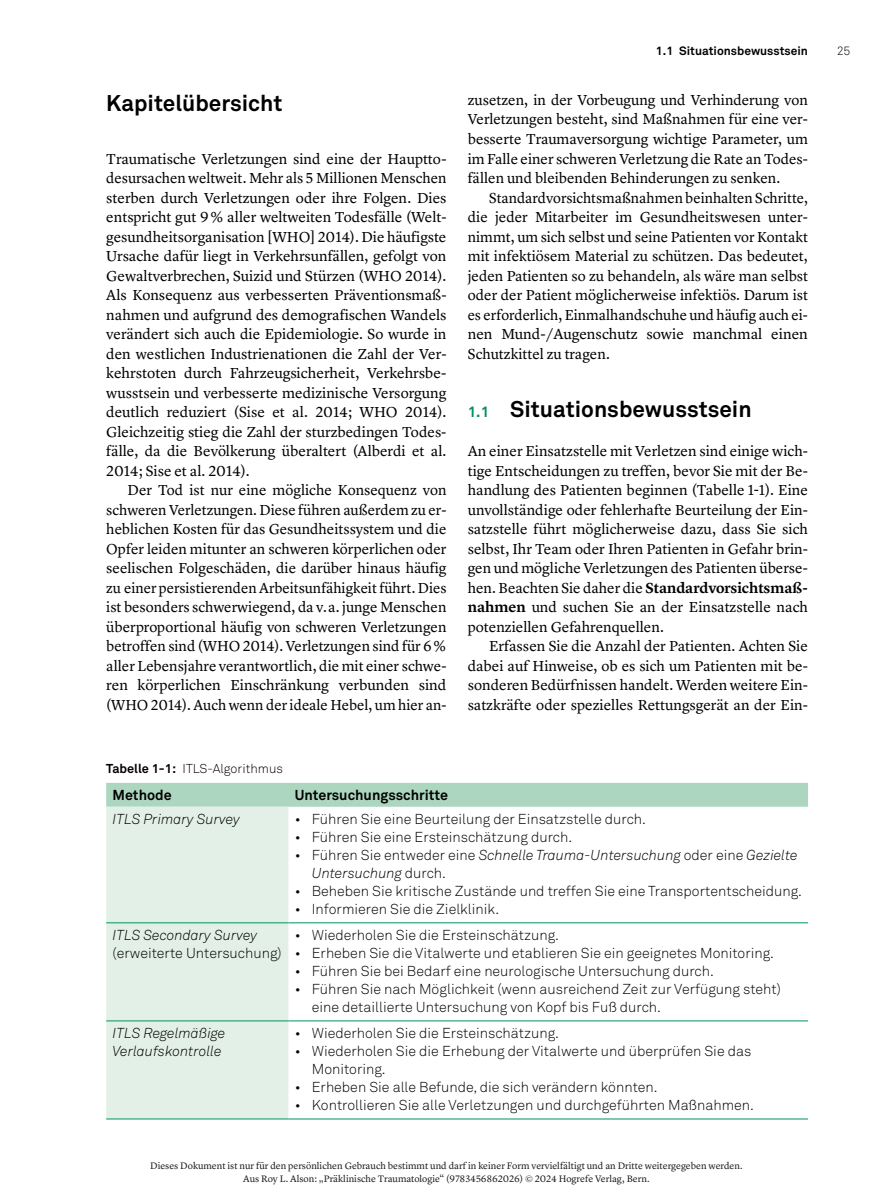
<style>
.page{position:relative;width:893px;height:1191px;background:#fff}
.page>*{position:absolute;margin:0;border:0;box-sizing:border-box;transform-origin:0 0}
.t1{font:700 22.5px "Akkurat Pro";color:#000}
.t2{font:15px/19.5px "Lyon Text";color:#000;text-align:justify}
.t3{font:300 14.25px/18px "Akkurat Pro";color:#000}
.t4{font:italic 300 14.25px/18px "Akkurat Pro";color:#000}
.t5{font:700 14.25px "Akkurat Pro";color:#000}
.t6{font:300 12.75px "Akkurat Pro";color:#000}
.t7{font:700 12px "Akkurat Pro";color:#000}
.t8{font:300 12px "Akkurat Pro";color:#000}
.t9{font:9.75px/13.5px "Lyon Text";color:#1d1d1b;text-align:center}
.s1{font-size:15px;color:#009261}
.s2{font-weight:600}
.s3{font-weight:700}
.s4{font-style:normal}
</style>
<div class="page">
<div style="left:106px;top:783px;width:702px;height:23px;background:#acd6bf"></div>
<div style="left:106px;top:806px;width:182px;height:312px;background:#e3f0e8"></div>
<hr style="left:106px;top:922px;width:182px;height:1px;background:#009261">
<hr style="left:288px;top:922px;width:520px;height:1px;background:#009261">
<hr style="left:106px;top:1020px;width:182px;height:1px;background:#009261">
<hr style="left:288px;top:1020px;width:520px;height:1px;background:#009261">
<hr style="left:106px;top:1118px;width:182px;height:1px;background:#009261">
<hr style="left:288px;top:1118px;width:520px;height:1px;background:#009261">
<h1 class="t1" style="left:106px;top:89px;width:178px">Kapitelübersicht</h1>
<p class="t2" style="left:106px;top:147px;width:342px">Traumatische Verletzungen sind eine der Hauptto&shy;desursachen weltweit. Mehr als 5 Millionen Menschen sterben durch Verletzungen oder ihre Folgen. Dies entspricht gut 9 % aller weltweiten Todesfälle (Welt&shy;gesundheitsorganisation [WHO] 2014). Die häufigste Ursache dafür liegt in Verkehrsunfällen, gefolgt von Gewaltverbrechen, Suizid und Stürzen (WHO 2014).<br>Als Konsequenz aus verbesserten Präventionsmaß&shy;nahmen und aufgrund des demografischen Wandels verändert sich auch die Epidemiologie. So wurde in den westlichen Industrienationen die Zahl der Ver&shy;kehrstoten durch Fahrzeugsicherheit, Verkehrsbe&shy;wusstsein und verbesserte medizinische Versorgung deutlich reduziert (Sise et al. 2014; WHO 2014).<br>Gleichzeitig stieg die Zahl der sturzbedingen Todes&shy;fälle, da die Bevölkerung überaltert (Alberdi et al.<br>2014; Sise et al. 2014).</p>
<p class="t2" style="left:106px;top:479px;width:342px;text-indent:21px">Der Tod ist nur eine mögliche Konsequenz von schweren Verletzungen. Diese führen außerdem zu er&shy;heblichen Kosten für das Gesundheitssystem und die Opfer leiden mitunter an schweren körperlichen oder seelischen Folgeschäden, die darüber hinaus häufig zu einer persistierenden Arbeitsunfähigkeit führt. Dies ist besonders schwerwiegend, da v. a. junge Menschen überproportional häufig von schweren Verletzungen betroffen sind (WHO 2014). Verletzungen sind für 6 % aller Lebensjahre verantwortlich, die mit einer schwe&shy;ren körperlichen Einschränkung verbunden sind (WHO 2014). Auch wenn der ideale Hebel, um hier an-</p>
<p class="t7" style="left:656px;top:44px;width:153px">1.1 Situationsbewusstsein</p>
<p class="t8" style="left:837px;top:44px;width:15px">25</p>
<p class="t2" style="left:468px;top:89px;width:342px">zusetzen, in der Vorbeugung und Verhinderung von Verletzungen besteht, sind Maßnahmen für eine ver&shy;besserte Traumaversorgung wichtige Parameter, um im Falle einer schweren Verletzung die Rate an Todes&shy;fällen und bleibenden Behinderungen zu senken.</p>
<p class="t2" style="left:468px;top:186px;width:342px;text-indent:21px">Standardvorsichtsmaßnahmen beinhalten Schritte, die jeder Mitarbeiter im Gesundheitswesen unter&shy;nimmt, um sich selbst und seine Patienten vor Kontakt mit infektiösem Material zu schützen. Das bedeutet, jeden Patienten so zu behandeln, als wäre man selbst oder der Patient möglicherweise infektiös. Darum ist es erforderlich, Einmalhandschuhe und häufig auch ei&shy;nen Mund-/Augenschutz sowie manchmal einen Schutzkittel zu tragen.</p>
<h1 class="t1" style="left:468px;top:395px;width:285px"><span class="s1">1.1</span> Situationsbewusstsein</h1>
<p class="t2" style="left:468px;top:440px;width:342px">An einer Einsatzstelle mit Verletzen sind einige wich&shy;tige Entscheidungen zu treffen, bevor Sie mit der Be&shy;handlung des Patienten beginnen (Tabelle 1-1). Eine unvollständige oder fehlerhafte Beurteilung der Ein&shy;satzstelle führt möglicherweise dazu, dass Sie sich selbst, Ihr Team oder Ihren Patienten in Gefahr brin&shy;gen und mögliche Verletzungen des Patienten überse&shy;hen. Beachten Sie daher die <span class="s2">Standardvorsichtsmaß&shy;nahmen</span> und suchen Sie an der Einsatzstelle nach potenziellen Gefahrenquellen.</p>
<p class="t2" style="left:468px;top:635px;width:342px;text-indent:21px">Erfassen Sie die Anzahl der Patienten. Achten Sie dabei auf Hinweise, ob es sich um Patienten mit be&shy;sonderen Bedürfnissen handelt. Werden weitere Ein&shy;satzkräfte oder spezielles Rettungsgerät an der Ein-</p>
<p class="t6" style="left:106px;top:761px;width:178px"><span class="s3">Tabelle 1-1:</span> ITLS-Algorithmus</p>
<p class="t5" style="left:113px;top:786px;width:61px">Methode</p>
<p class="t5" style="left:295px;top:786px;width:155px">Untersuchungsschritte</p>
<p class="t4" style="left:113px;top:810px;width:129px">ITLS Primary Survey</p>
<p class="t3" style="left:295px;top:810px;width:353px">• Führen Sie eine Beurteilung der Einsatzstelle durch.</p>
<p class="t3" style="left:295px;top:828px;width:279px">• Führen Sie eine Ersteinschätzung durch.</p>
<p class="t4" style="left:312px;top:846px;width:487px;text-indent:-17px"><span class="s4">• Führen Sie entweder eine</span> Schnelle Trauma-Untersuchung <span class="s4">oder eine</span> Gezielte<br>Untersuchung <span class="s4">durch.</span></p>
<p class="t3" style="left:295px;top:882px;width:509px">• Beheben Sie kritische Zustände und treffen Sie eine Transportentscheidung.</p>
<p class="t3" style="left:295px;top:900px;width:206px">• Informieren Sie die Zielklinik.</p>
<p class="t4" style="left:113px;top:926px;width:146px">ITLS Secondary Survey</p>
<p class="t3" style="left:113px;top:944px;width:171px">(erweiterte Untersuchung)</p>
<p class="t3" style="left:295px;top:926px;width:266px">• Wiederholen Sie die Ersteinschätzung.</p>
<p class="t3" style="left:295px;top:944px;width:481px">• Erheben Sie die Vitalwerte und etablieren Sie ein geeignetes Monitoring.</p>
<p class="t3" style="left:295px;top:962px;width:421px">• Führen Sie bei Bedarf eine neurologische Untersuchung durch.</p>
<p class="t3" style="left:312px;top:980px;width:470px;text-indent:-17px">• Führen Sie nach Möglichkeit (wenn ausreichend Zeit zur Verfügung steht) eine detaillierte Untersuchung von Kopf bis Fuß durch.</p>
<p class="t4" style="left:113px;top:1024px;width:114px">ITLS Regelmäßige<br>Verlaufskontrolle</p>
<p class="t3" style="left:295px;top:1024px;width:266px">• Wiederholen Sie die Ersteinschätzung.</p>
<p class="t3" style="left:312px;top:1042px;width:441px;text-indent:-17px">• Wiederholen Sie die Erhebung der Vitalwerte und überprüfen Sie das<br>Monitoring.</p>
<p class="t3" style="left:295px;top:1078px;width:364px">• Erheben Sie alle Befunde, die sich verändern könnten.</p>
<p class="t3" style="left:295px;top:1096px;width:461px">• Kontrollieren Sie alle Verletzungen und durchgeführten Maßnahmen.</p>
<p class="t9" style="left:150px;top:1158px;width:594px">Dieses Dokument ist nur für den persönlichen Gebrauch bestimmt und darf in keiner Form vervielfältigt und an Dritte weitergegeben werden.<br>Aus Roy L. Alson: „Präklinische Traumatologie“ (9783456862026) © 2024 Hogrefe Verlag, Bern.</p>
</div>
